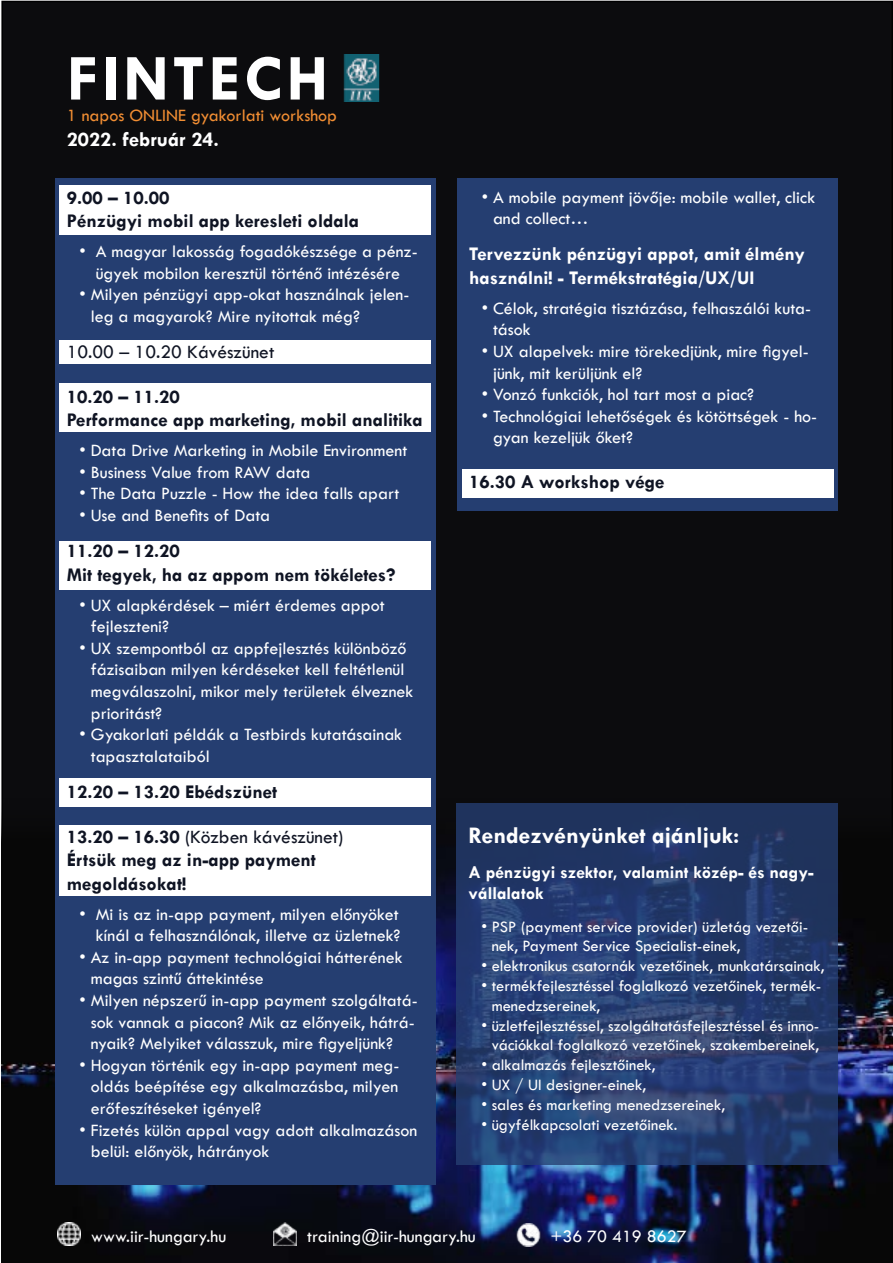
<style>
.page{position:relative;width:893px;height:1263px;background:#fff}
.page>*{position:absolute;margin:0;border:0;box-sizing:border-box;transform-origin:0 0}
.t1{font:700 66px "Tw Cen";letter-spacing:.06em;color:#fff}
.t2{font:700 24px "Tw Cen";color:#fff}
.t3{font:700 21px "Tw Cen";color:#fff}
.t4{font:700 19.5px/23.4px "Tw Cen";color:#0f1423}
.t5{font:700 19.5px/23.4px "Tw Cen";color:#fff}
.t6{font:19.5px "Tw Cen";color:#0f1423}
.t7{font:18px/21.6px "Tw Cen";color:#fff}
.t8{font:700 18px/21.6px "Tw Cen";color:#fff}
.t9{font:18px "Tw Cen";color:#f28e33}
.t10{font:16.5px/19.8px "Tw Cen";color:#fff}
.s1{font-weight:400}
</style>
<div class="page">
<div style="left:2px;top:1px;width:890px;height:1262px;background:#0c0c0e"></div>
<img style="left:1px;top:799px;width:892px;height:464px">
<img style="left:507px;top:1224px;width:44px;height:23px">
<img style="left:57px;top:1223px;width:23px;height:23px">
<div style="left:55px;top:178px;width:381px;height:1006px;background:#253e71"></div>
<div style="left:457px;top:178px;width:381px;height:332px;background:#253e71"></div>
<svg style="left:457px;top:803px;width:381px;height:362px;background:#253c6d"></svg>
<img style="left:273px;top:1223px;width:23px;height:23px">
<div style="left:59px;top:185px;width:372px;height:49px;background:#fff"></div>
<div style="left:59px;top:340px;width:372px;height:24px;background:#fff"></div>
<div style="left:59px;top:383px;width:372px;height:49px;background:#fff"></div>
<div style="left:59px;top:826px;width:372px;height:70px;background:#fff"></div>
<div style="left:462px;top:469px;width:371px;height:29px;background:#fff"></div>
<div style="left:59px;top:541px;width:372px;height:48px;background:#fff"></div>
<div style="left:59px;top:778px;width:372px;height:28px;background:#fff"></div>
<img style="left:343px;top:54px;width:37px;height:47px">
<h1 class="t1" style="left:67px;top:39px;width:263px">FINTECH</h1>
<p class="t9" style="left:67px;top:105px;width:272px">1 napos ONLINE gyakorlati workshop</p>
<p class="t3" style="left:67px;top:127px;width:154px">2022. február 24.</p>
<p class="t4" style="left:67px;top:185px;width:294px">9.00 – 10.00<br>Pénzügyi mobil app keresleti oldala</p>
<p class="t7" style="left:80px;top:240px;width:340px;text-align:center">• A magyar lakosság fogadókészsége a pénz&shy;ügyek mobilon keresztül történő intézésére</p>
<p class="t7" style="left:91px;top:284px;width:320px;text-indent:-11px">• Milyen pénzügyi app-okat használnak jelen&shy;leg a magyarok? Mire nyitottak még?</p>
<p class="t6" style="left:67px;top:340px;width:209px">10.00 – 10.20 Kávészünet</p>
<p class="t4" style="left:67px;top:384px;width:358px">10.20 – 11.20<br>Performance app marketing, mobil analitika</p>
<p class="t7" style="left:80px;top:440px;width:329px">• Data Drive Marketing in Mobile Environment</p>
<p class="t7" style="left:80px;top:461px;width:232px">• Business Value from RAW data</p>
<p class="t7" style="left:80px;top:483px;width:321px">• The Data Puzzle - How the idea falls apart</p>
<p class="t7" style="left:80px;top:504px;width:192px">• Use and Benefits of Data</p>
<p class="t4" style="left:67px;top:539px;width:330px">11.20 – 12.20<br>Mit tegyek, ha az appom nem tökéletes?</p>
<p class="t7" style="left:91px;top:594px;width:295px;text-indent:-11px">• UX alapkérdések – miért érdemes appot fejleszteni?</p>
<p class="t7" style="left:91px;top:637px;width:324px;text-indent:-11px">• UX szempontból az appfejlesztés különböző fázisaiban milyen kérdéseket kell feltétlenül megválaszolni, mikor mely területek élveznek prioritást?</p>
<p class="t7" style="left:91px;top:724px;width:313px;text-indent:-11px">• Gyakorlati példák a Testbirds kutatásainak tapasztalataiból</p>
<p class="t4" style="left:67px;top:780px;width:212px">12.20 – 13.20 Ebédszünet</p>
<p class="t4" style="left:67px;top:824px;width:278px">13.20 – 16.30 <span class="s1">(Közben kávészünet)<br></span>Értsük meg az in-app payment megoldásokat!</p>
<p class="t7" style="left:80px;top:903px;width:322px;text-align:right">• Mi is az in-app payment, milyen előnyöket kínál a felhasználónak, illetve az üzletnek?</p>
<p class="t7" style="left:91px;top:946px;width:313px;text-indent:-11px">• Az in-app payment technológiai hátterének magas szintű áttekintése</p>
<p class="t7" style="left:91px;top:989px;width:328px;text-indent:-11px">• Milyen népszerű in-app payment szolgáltatá&shy;sok vannak a piacon? Mik az előnyeik, hátrá&shy;nyaik? Melyiket válasszuk, mire figyeljünk?</p>
<p class="t7" style="left:91px;top:1054px;width:310px;text-align:justify;text-indent:-11px">• Hogyan történik egy in-app payment meg&shy;oldás beépítése egy alkalmazásba, milyen erőfeszítéseket igényel?</p>
<p class="t7" style="left:91px;top:1119px;width:328px;text-indent:-11px">• Fizetés külön appal vagy adott alkalmazáson belül: előnyök, hátrányok</p>
<p class="t7" style="left:493px;top:186px;width:324px;text-indent:-11px">• A mobile payment jövője: mobile wallet, click and collect…</p>
<p class="t5" style="left:469px;top:242px;width:337px">Tervezzünk pénzügyi appot, amit élmény használni! - Termékstratégia/UX/UI</p>
<p class="t7" style="left:493px;top:297px;width:320px;text-indent:-11px">• Célok, stratégia tisztázása, felhaszálói kuta&shy;tások</p>
<p class="t7" style="left:493px;top:340px;width:317px;text-indent:-11px">• UX alapelvek: mire törekedjünk, mire figyel&shy;jünk, mit kerüljünk el?</p>
<p class="t7" style="left:482px;top:384px;width:274px">• Vonzó funkciók, hol tart most a piac?</p>
<p class="t7" style="left:493px;top:405px;width:326px;text-indent:-11px">• Technológiai lehetőségek és kötöttségek - ho&shy;gyan kezeljük őket?</p>
<p class="t4" style="left:469px;top:470px;width:197px">16.30 A workshop vége</p>
<h2 class="t2" style="left:469px;top:821px;width:272px">Rendezvényünket ajánljuk:</h2>
<p class="t8" style="left:469px;top:860px;width:347px">A pénzügyi szektor, valamint közép- és nagy&shy;vállalatok</p>
<p class="t10" style="left:492px;top:916px;width:318px;text-indent:-10px">• PSP (payment service provider) üzletág vezetői&shy;nek, Payment Service Specialist-einek,</p>
<p class="t10" style="left:481px;top:956px;width:344px">• elektronikus csatornák vezetőinek, munkatársainak,</p>
<p class="t10" style="left:492px;top:976px;width:331px;text-indent:-10px">• termékfejlesztéssel foglalkozó vezetőinek, termék&shy;menedzsereinek,</p>
<p class="t10" style="left:481px;top:1015px;width:340px;text-align:right">• üzletfejlesztéssel, szolgáltatásfejlesztéssel és inno&shy;vációkkal foglalkozó vezetőinek, szakembereinek,</p>
<p class="t10" style="left:481px;top:1055px;width:176px">• alkalmazás fejlesztőinek,</p>
<p class="t10" style="left:481px;top:1075px;width:166px">• UX / UI designer-einek,</p>
<p class="t10" style="left:481px;top:1095px;width:245px">• sales és marketing menedzsereinek,</p>
<p class="t10" style="left:481px;top:1114px;width:198px">• ügyfélkapcsolati vezetőinek.</p>
<p class="t7" style="left:91px;top:1225px;width:137px">www.iir-hungary.hu</p>
<p class="t7" style="left:307px;top:1225px;width:170px">training@iir-hungary.hu</p>
<p class="t7" style="left:550px;top:1225px;width:138px">+36 70 419 8627</p>
</div>
